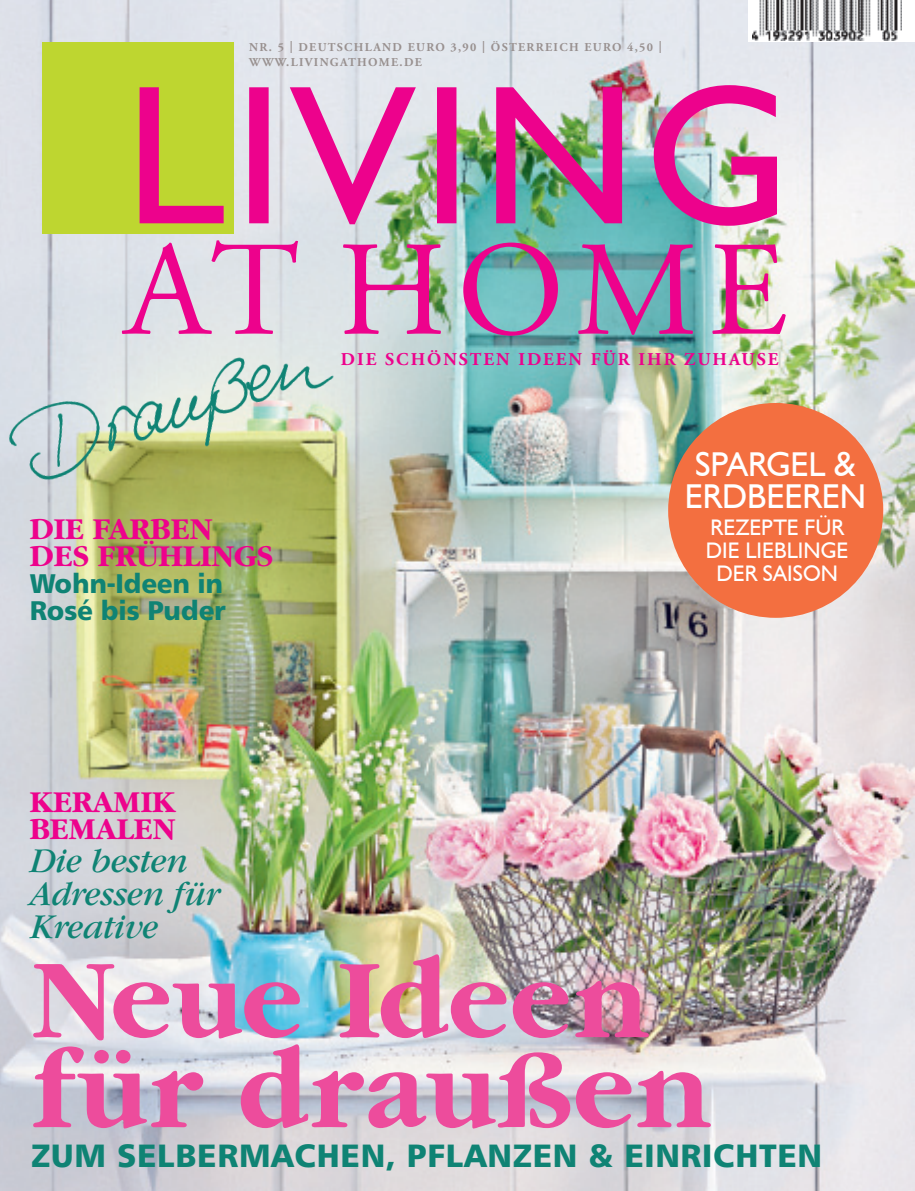
<style>
.page{position:relative;width:915px;height:1191px;background:#fff}
.page>*{position:absolute;margin:0;border:0;box-sizing:border-box;transform-origin:0 0}
.t1{font:700 117px/90px "Garamond LT";letter-spacing:.015em;color:#ed4c9c}
.t2{font:italic 36.15px/33px "Garamond LT";letter-spacing:-.01em;color:#0f8374}
.t3{font:34.5px/31.7px "Humanist 521 BT";letter-spacing:-.005em;color:#fff}
.t4{font:32.25px "Humanist 777 BT Black B";letter-spacing:.02em;color:#0f8374}
.t5{font:700 31.5px/27px "Garamond LT";color:#ed028c}
.t6{font:27px/27px "Humanist 777 BT Black B";letter-spacing:-.01em;color:#0f8374}
.t7{font:22.5px/23px "Humanist 521 BT";letter-spacing:.005em;color:#fff;text-align:center}
.t8{font:700 18px "Adobe Garamond Euro";letter-spacing:.11em;color:#ed028c}
.t9{font:700 12px/15px "Adobe Garamond Euro";letter-spacing:.11em;color:#999190}
</style>
<div class="page">
<img style="left:0;top:0;width:914px;height:1191px">
<div style="left:748px;top:0;width:166px;height:41px;background:#fff"></div>
<img style="left:752px;top:0;width:149px;height:41px">
<div style="left:43px;top:43px;width:191px;height:191px;background:#bed630"></div>
<img style="left:121px;top:240px;width:664px;height:96px">
<svg style="left:139px;top:87px;width:84px;height:136px"></svg>
<img style="left:249px;top:85px;width:527px;height:141px">
<div style="left:668px;top:403px;width:214px;height:215px;background:#f36f40;border-radius:50%"></div>
<img style="left:0;top:317px;width:387px;height:185px">
<p class="t9" style="left:249px;top:40px;width:414px">NR. 5 | DEUTSCHLAND EURO 3,90 | ÖSTERREICH EURO 4,50 |<br>WWW.LIVINGATHOME.DE</p>
<p class="t5" style="left:30px;top:516px;width:245px">DIE FARBEN<br>DES FRÜHLINGS</p>
<p class="t6" style="left:30px;top:569px;width:197px">WOHN-IDEEN IN<br>ROSÉ BIS PUDER</p>
<p class="t5" style="left:30px;top:788px;width:145px">KERAMIK<br>BEMALEN</p>
<p class="t2" style="left:30px;top:844px;width:192px">Die besten<br>Adressen für<br>Kreative</p>
<p class="t8" style="left:341px;top:349px;width:439px">DIE SCHÖNSTEN IDEEN FÜR IHR ZUHAUSE</p>
<p class="t3" style="left:684px;top:447px;width:183px">SPARGEL &amp;<br>ERDBEEREN</p>
<p class="t7" style="left:705px;top:516px;width:144px">REZEPTE FÜR<br>DIE LIEBLINGE<br>DER SAISON</p>
<p class="t1" style="left:32px;top:956px;width:679px">NEUE IDEEN<br>FÜR DRAUßEN</p>
<p class="t4" style="left:31px;top:1135px;width:792px">ZUM SELBERMACHEN, PFLANZEN &amp; EINRICHTEN</p>
</div>
